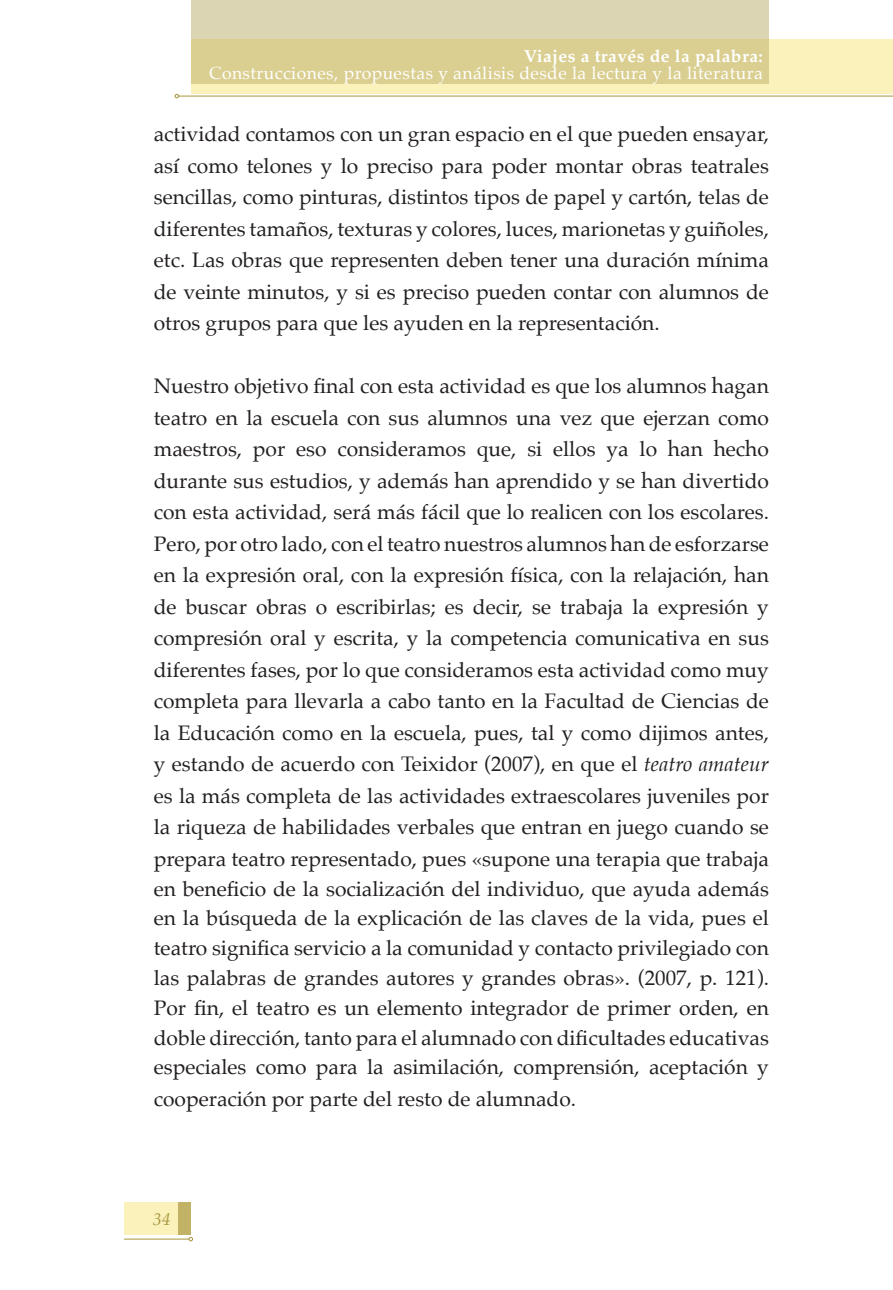
<style>
.page{position:relative;width:893px;height:1290px;background:#fff}
.page>*{position:absolute;margin:0;border:0;box-sizing:border-box;transform-origin:0 0}
.t1{font:21px/31px "Palatino";color:#231f20;text-align:justify}
.t2{font:17.5px "Palatino";letter-spacing:.025em;color:#fff}
.t3{font:700 17.5px "Palatino";letter-spacing:.025em;color:#fff}
.t4{font:italic 17.5px "Palatino";color:#a6953d}
.s1{font-style:italic}
</style>
<div class="page">
<div style="left:124px;top:1202px;width:66px;height:32px;background:#faf2ba"></div>
<div style="left:192px;top:39px;width:701px;height:55px;background:#faf2ba"></div>
<svg style="left:192px;top:0;width:577px;height:84px;background:#dad1a0"></svg>
<div style="left:178px;top:1202px;width:12px;height:32px;background:#c1b265"></div>
<hr style="left:179px;top:96px;width:714px;height:1px;background:#a6953d">
<svg style="left:175px;top:94px;width:4px;height:4px"></svg>
<hr style="left:124px;top:1238px;width:65px;height:1px;background:#a6953d">
<svg style="left:189px;top:1237px;width:4px;height:4px"></svg>
<p class="t3" style="left:524px;top:41px;width:241px">Viajes a través de la palabra:</p>
<p class="t2" style="left:209px;top:58px;width:555px">Construcciones, propuestas y análisis desde la lectura y la literatura</p>
<p class="t1" style="left:154px;top:118px;width:617px;line-height:31.5px">actividad contamos con un gran espacio en el que pueden ensayar, así como telones y lo preciso para poder montar obras teatrales sencillas, como pinturas, distintos tipos de papel y cartón, telas de diferentes tamaños, texturas y colores, luces, marionetas y guiñoles, etc. Las obras que representen deben tener una duración mínima de veinte minutos, y si es preciso pueden contar con alumnos de otros grupos para que les ayuden en la representación.</p>
<p class="t1" style="left:154px;top:371px;width:617px">Nuestro objetivo final con esta actividad es que los alumnos hagan teatro en la escuela con sus alumnos una vez que ejerzan como maestros, por eso consideramos que, si ellos ya lo han hecho durante sus estudios, y además han aprendido y se han divertido con esta actividad, será más fácil que lo realicen con los escolares.<br>Pero, por otro lado, con el teatro nuestros alumnos han de esforzarse en la expresión oral, con la expresión física, con la relajación, han de buscar obras o escribirlas; es decir, se trabaja la expresión y compresión oral y escrita, y la competencia comunicativa en sus diferentes fases, por lo que consideramos esta actividad como muy completa para llevarla a cabo tanto en la Facultad de Ciencias de la Educación como en la escuela, pues, tal y como dijimos antes, y estando de acuerdo con Teixidor (2007), en que el <span class="s1">teatro amateur </span>es la más completa de las actividades extraescolares juveniles por la riqueza de habilidades verbales que entran en juego cuando se prepara teatro representado, pues «supone una terapia que trabaja en beneficio de la socialización del individuo, que ayuda además en la búsqueda de la explicación de las claves de la vida, pues el teatro significa servicio a la comunidad y contacto privilegiado con las palabras de grandes autores y grandes obras». (2007, p. 121).<br>Por fin, el teatro es un elemento integrador de primer orden, en doble dirección, tanto para el alumnado con dificultades educativas especiales como para la asimilación, comprensión, aceptación y cooperación por parte del resto de alumnado.</p>
<p class="t4" style="left:153px;top:1204px;width:19px">34</p>
</div>
